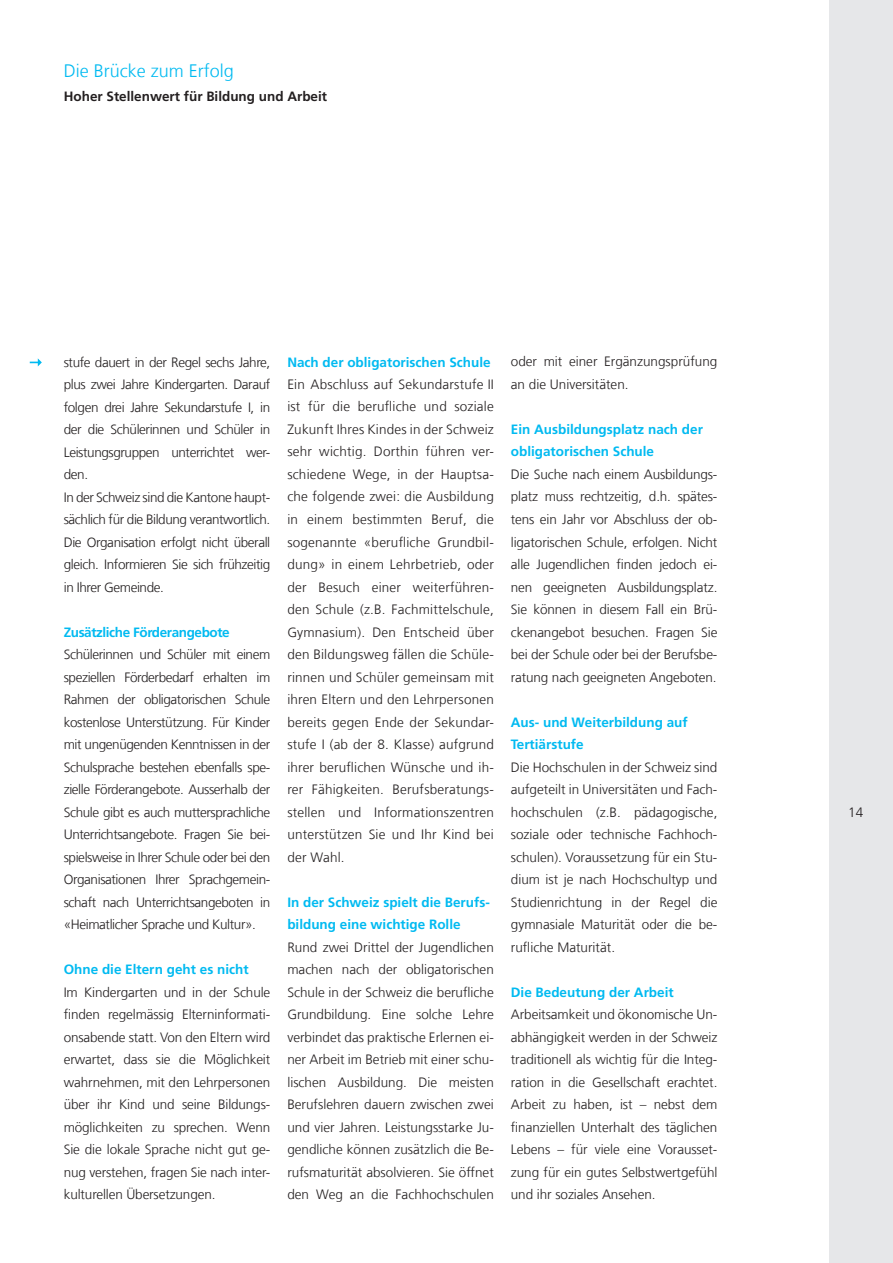
<style>
.page{position:relative;width:893px;height:1263px;background:#fff}
.page>*{position:absolute;margin:0;border:0;box-sizing:border-box;transform-origin:0 0}
._14_Headline__Repeat{font:300 18px "Frutiger LT Com";color:#00baf1}
._31_Text__Standard{font:300 13.5px/22.5px "Frutiger LT Com";letter-spacing:-.01em;color:#231f20;text-align:justify}
._34_Text__Intertitle{font:700 13.5px/22.5px "Frutiger LT Com";color:#00baf1}
._16_Subline__Repeate{font:700 13.5px "Frutiger LT Com";color:#231f20}
._34_Text__Intertitle-2{font:700 13.5px "Frutiger LT Com";letter-spacing:-.03em;color:#00baf1}
._31_Text__Standard-2{font:700 13.5px "Frutiger LT Com";color:#00baf1}
._61_Pagina{font:300 13.5px "Frutiger LT Com";color:#231f20}
</style>
<div class="page">
<div style="left:829px;top:0;width:64px;height:1263px;background:#e6e7e9"></div>
<svg style="left:30px;top:358px;width:12px;height:8px"></svg>
<p class="_14_Headline__Repeat" style="left:64px;top:61px;width:172px">Die Brücke zum Erfolg</p>
<p class="_16_Subline__Repeate" style="left:64px;top:89px;width:265px">Hoher Stellenwert für Bildung und Arbeit</p>
<p class="_31_Text__Standard" style="left:64px;top:351px;width:208px">stufe dauert in der Regel sechs Jahre, plus zwei Jahre Kindergarten. Darauf folgen drei Jahre Sekundarstufe I, in der die Schülerinnen und Schüler in Leistungsgruppen unterrichtet wer&shy;den.</p>
<p class="_31_Text__Standard" style="left:64px;top:486px;width:208px">In der Schweiz sind die Kantone haupt&shy;sächlich für die Bildung verantwortlich.<br>Die Organisation erfolgt nicht überall gleich. Informieren Sie sich frühzeitig in Ihrer Gemeinde.</p>
<p class="_34_Text__Intertitle-2" style="left:64px;top:624px;width:167px">Zusätzliche Förderangebote</p>
<p class="_31_Text__Standard" style="left:64px;top:643px;width:208px">Schülerinnen und Schüler mit einem speziellen Förderbedarf erhalten im Rahmen der obligatorischen Schule kostenlose Unterstützung. Für Kinder mit ungenügenden Kenntnissen in der Schulsprache bestehen ebenfalls spe&shy;zielle Förderangebote. Ausserhalb der Schule gibt es auch muttersprachliche Unterrichtsangebote. Fragen Sie bei&shy;spielsweise in Ihrer Schule oder bei den Organisationen Ihrer Sprachgemein&shy;schaft nach Unterrichtsangeboten in «Heimatlicher Sprache und Kultur».</p>
<p class="_34_Text__Intertitle" style="left:64px;top:958px;width:186px">Ohne die Eltern geht es nicht</p>
<p class="_31_Text__Standard" style="left:64px;top:981px;width:208px">Im Kindergarten und in der Schule finden regelmässig Elterninformati&shy;onsabende statt. Von den Eltern wird erwartet, dass sie die Möglichkeit wahrnehmen, mit den Lehrpersonen über ihr Kind und seine Bildungs&shy;möglichkeiten zu sprechen. Wenn Sie die lokale Sprache nicht gut ge&shy;nug verstehen, fragen Sie nach inter&shy;kulturellen Übersetzungen.</p>
<p class="_34_Text__Intertitle" style="left:287px;top:351px;width:205px">Nach der obligatorischen Schule</p>
<p class="_31_Text__Standard" style="left:287px;top:373px;width:208px">Ein Abschluss auf Sekundarstufe II ist für die berufliche und soziale Zukunft Ihres Kindes in der Schweiz sehr wichtig. Dorthin führen ver&shy;schiedene Wege, in der Hauptsa&shy;che folgende zwei: die Ausbildung in einem bestimmten Beruf, die sogenannte «berufliche Grundbil&shy;dung» in einem Lehrbetrieb, oder der Besuch einer weiterführen&shy;den Schule (z.B. Fachmittelschule, Gymnasium). Den Entscheid über den Bildungsweg fällen die Schüle&shy;rinnen und Schüler gemeinsam mit ihren Eltern und den Lehrpersonen bereits gegen Ende der Sekundar&shy;stufe I (ab der 8. Klasse) aufgrund ihrer beruflichen Wünsche und ih&shy;rer Fähigkeiten. Berufsberatungs&shy;stellen und Informationszentren unterstützen Sie und Ihr Kind bei der Wahl.</p>
<p class="_34_Text__Intertitle" style="left:287px;top:891px;width:204px">In der Schweiz spielt die Berufs&shy;bildung eine wichtige Rolle</p>
<p class="_31_Text__Standard" style="left:287px;top:936px;width:208px">Rund zwei Drittel der Jugendlichen machen nach der obligatorischen Schule in der Schweiz die berufliche Grundbildung. Eine solche Lehre verbindet das praktische Erlernen ei&shy;ner Arbeit im Betrieb mit einer schu&shy;lischen Ausbildung. Die meisten Berufslehren dauern zwischen zwei und vier Jahren. Leistungsstarke Ju&shy;gendliche können zusätzlich die Be&shy;rufsmaturität absolvieren. Sie öffnet den Weg an die Fachhochschulen</p>
<p class="_31_Text__Standard" style="left:511px;top:351px;width:208px">oder mit einer Ergänzungsprüfung an die Universitäten.</p>
<p class="_34_Text__Intertitle" style="left:511px;top:418px;width:194px">Ein Ausbildungsplatz nach der obligatorischen Schule</p>
<p class="_31_Text__Standard" style="left:511px;top:463px;width:208px">Die Suche nach einem Ausbildungs&shy;platz muss rechtzeitig, d.h. spätes&shy;tens ein Jahr vor Abschluss der ob&shy;ligatorischen Schule, erfolgen. Nicht alle Jugendlichen finden jedoch ei&shy;nen geeigneten Ausbildungsplatz.<br>Sie können in diesem Fall ein Brü&shy;ckenangebot besuchen. Fragen Sie bei der Schule oder bei der Berufsbe&shy;ratung nach geeigneten Angeboten.</p>
<p class="_34_Text__Intertitle" style="left:511px;top:711px;width:178px">Aus- und Weiterbildung auf<br>Tertiärstufe</p>
<p class="_31_Text__Standard" style="left:511px;top:756px;width:208px">Die Hochschulen in der Schweiz sind aufgeteilt in Universitäten und Fach&shy;hochschulen (z.B. pädagogische, soziale oder technische Fachhoch&shy;schulen). Voraussetzung für ein Stu&shy;dium ist je nach Hochschultyp und Studienrichtung in der Regel die gymnasiale Maturität oder die be&shy;rufliche Maturität.</p>
<p class="_31_Text__Standard-2" style="left:511px;top:984px;width:164px">Die Bedeutung der Arbeit</p>
<p class="_31_Text__Standard" style="left:511px;top:1003px;width:208px">Arbeitsamkeit und ökonomische Un&shy;abhängigkeit werden in der Schweiz traditionell als wichtig für die Integ&shy;ration in die Gesellschaft erachtet.<br>Arbeit zu haben, ist – nebst dem finanziellen Unterhalt des täglichen Lebens – für viele eine Vorausset&shy;zung für ein gutes Selbstwertgefühl und ihr soziales Ansehen.</p>
<p class="_61_Pagina" style="left:848px;top:804px;width:17px">14</p>
</div>
